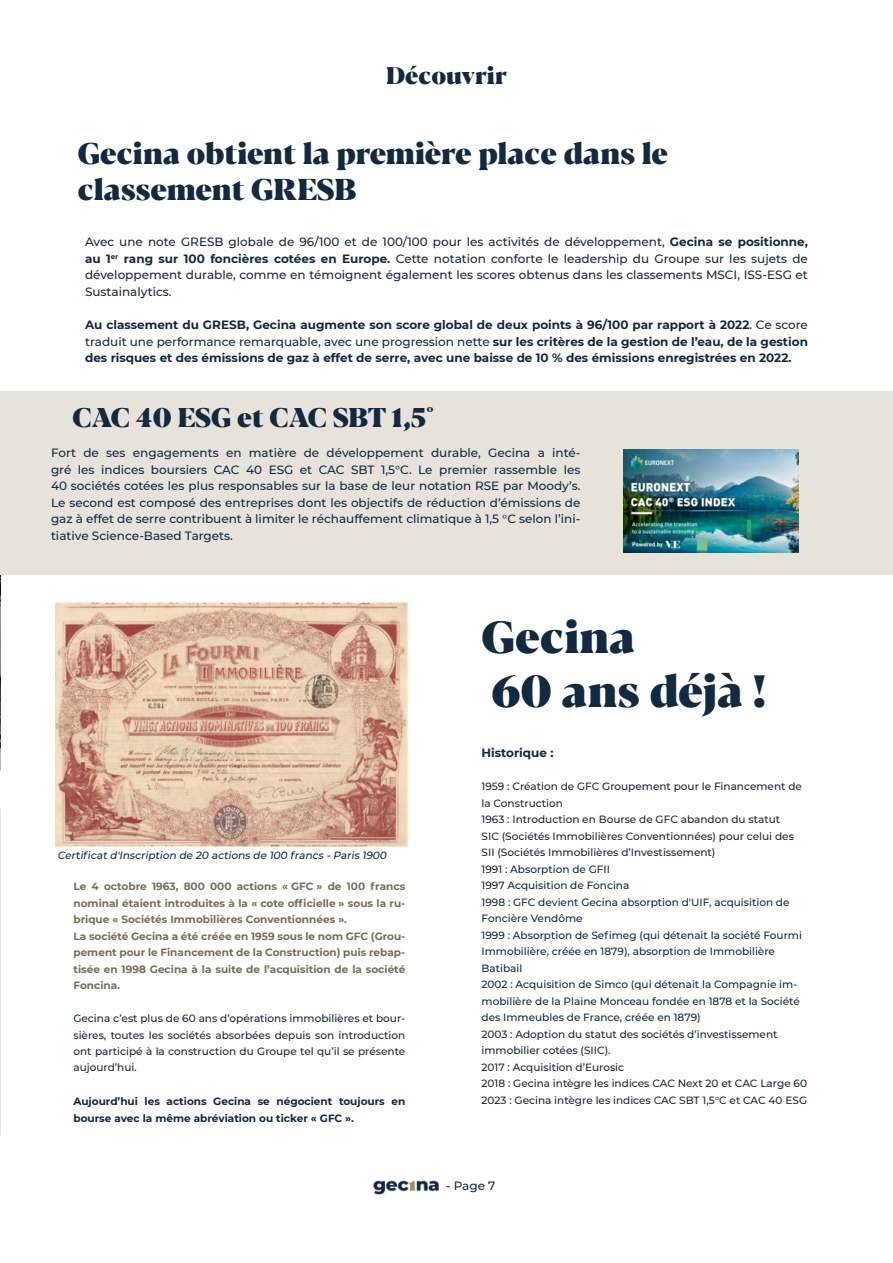
<style>
.page{position:relative;width:893px;height:1263px;background:#fff}
.page>*{position:absolute;margin:0;border:0;box-sizing:border-box;transform-origin:0 0}
.t1{font:800 45px/54px "Blacker Pro Dis";color:#122942}
.t2{font:800 30px/36px "Blacker Pro Dis";color:#122942}
.t3{font:800 27px "Blacker Pro Dis";color:#122942}
.t4{font:800 24px "Blacker Pro Dis";color:#122942}
.t5{font:500 12px/16.5px "Montserrat";color:#122942;text-align:justify}
.t6{font:700 12px/16.5px "Montserrat";color:#122942;text-align:justify}
.t7{font:500 12px "Montserrat";color:#122940}
.t8{font:500 10.5px/16.5px "Montserrat";color:#122942;text-align:justify}
.t9{font:700 10.5px/16.5px "Montserrat";color:#776f5b}
.t10{font:700 10.5px/16.5px "Montserrat";color:#122942}
.t11{font:italic 500 10.5px "Montserrat";color:#122942}
.s1{font-weight:700}
.s2{font-weight:500}
.s3{color:#122942}
</style>
<div class="page">
<img style="left:373px;top:1180px;width:66px;height:15px">
<hr style="left:0;top:809px;width:1px;height:326px;background:#e7e2da">
<img style="left:0;top:575px;width:1px;height:196px">
<div style="left:0;top:391px;width:893px;height:184px;background:#e7e2da"></div>
<img style="left:623px;top:449px;width:175px;height:103px">
<img style="left:56px;top:601px;width:352px;height:245px">
<h3 class="t4" style="left:386px;top:57px;width:122px">Découvrir</h3>
<h2 class="t2" style="left:78px;top:133px;width:592px">Gecina obtient la première place dans le classement GRESB</h2>
<p class="t5" style="left:85px;top:233px;width:724px">Avec une note GRESB globale de 96/100 et de 100/100 pour les activités de développement, <span class="s1">Gecina se positionne, au 1</span><sup>er</sup> <span class="s1">rang sur 100 foncières cotées en Europe.</span> Cette notation conforte le leadership du Groupe sur les sujets de développement durable, comme en témoignent également les scores obtenus dans les classements MSCI, ISS-ESG et Sustainalytics.</p>
<p class="t6" style="left:85px;top:316px;width:724px">Au classement du GRESB, Gecina augmente son score global de deux points à 96/100 par rapport à 2022<span class="s2">. Ce score traduit une performance remarquable, avec une progression nette</span> sur les critères de la gestion de l’eau, de la gestion des risques et des émissions de gaz à effet de serre, avec une baisse de 10 % des émissions enregistrées en 2022.</p>
<h3 class="t3" style="left:73px;top:396px;width:363px">CAC 40 ESG et CAC SBT 1,5°</h3>
<p class="t5" style="left:51px;top:444px;width:531px">Fort de ses engagements en matière de développement durable, Gecina a inté&shy;gré les indices boursiers CAC 40 ESG et CAC SBT 1,5°C. Le premier rassemble les 40 sociétés cotées les plus responsables sur la base de leur notation RSE par Moody’s.<br>Le second est composé des entreprises dont les objectifs de réduction d’émissions de gaz à effet de serre contribuent à limiter le réchauffement climatique à 1,5 °C selon l’ini&shy;tiative Science-Based Targets.</p>
<p class="t11" style="left:57px;top:848px;width:333px">Certificat d'Inscription de 20 actions de 100 francs - Paris 1900</p>
<p class="t9" style="left:73px;top:877px;width:333px">Le 4 octobre 1963, 800 000 actions « GFC » de 100 francs nominal étaient introduites à la « cote officielle » sous la ru&shy;brique « Sociétés Immobilières Conventionnées ».<br>La société Gecina a été créée en 1959 sous le nom GFC (Grou&shy;pement pour le Financement de la Construction) puis rebap&shy;tisée en 1998 Gecina à la suite de l’acquisition de la société Foncina.</p>
<p class="t8" style="left:73px;top:1009px;width:333px">Gecina c’est plus de 60 ans d’opérations immobilières et bour&shy;sières, toutes les sociétés absorbées depuis son introduction ont participé à la construction du Groupe tel qu’il se présente aujourd’hui.</p>
<p class="t10" style="left:73px;top:1092px;width:333px">Aujourd’hui les actions Gecina se négocient toujours en bourse avec la même abréviation ou ticker « GFC ».</p>
<h1 class="t1" style="left:482px;top:606px;width:286px">Gecina<br>60 ans déjà !</h1>
<p class="t6" style="left:482px;top:744px;width:73px">Historique :</p>
<p class="t8" style="left:482px;top:778px;width:327px;text-align:left">1959 : Création de GFC Groupement pour le Financement de la Construction<br>1963 : Introduction en Bourse de GFC abandon du statut<br>SIC (Sociétés Immobilières Conventionnées) pour celui des SII (Sociétés Immobilières d’Investissement)<br>1991 : Absorption de GFII<br>1997 Acquisition de Foncina<br>1998 : GFC devient Gecina absorption d'UIF, acquisition de Foncière Vendôme<br>1999 : Absorption de Sefimeg (qui détenait la société Fourmi Immobilière, créée en 1879), absorption de Immobilière Batibail<br>2002 : Acquisition de Simco (qui détenait la Compagnie im&shy;mobilière de la Plaine Monceau fondée en 1878 et la Société des Immeubles de France, créée en 1879)<br>2003 : Adoption du statut des sociétés d’investissement immobilier cotées (SIIC).<br>2017 : Acquisition d’Eurosic<br>2018 : Gecina intègre les indices CAC Next 20 et CAC Large 60<br>2023 : Gecina intègre les indices CAC SBT 1,5°C et CAC 40 ESG</p>
<p class="t7" style="left:446px;top:1177px;width:51px">- Page <span class="s3">7</span></p>
</div>
